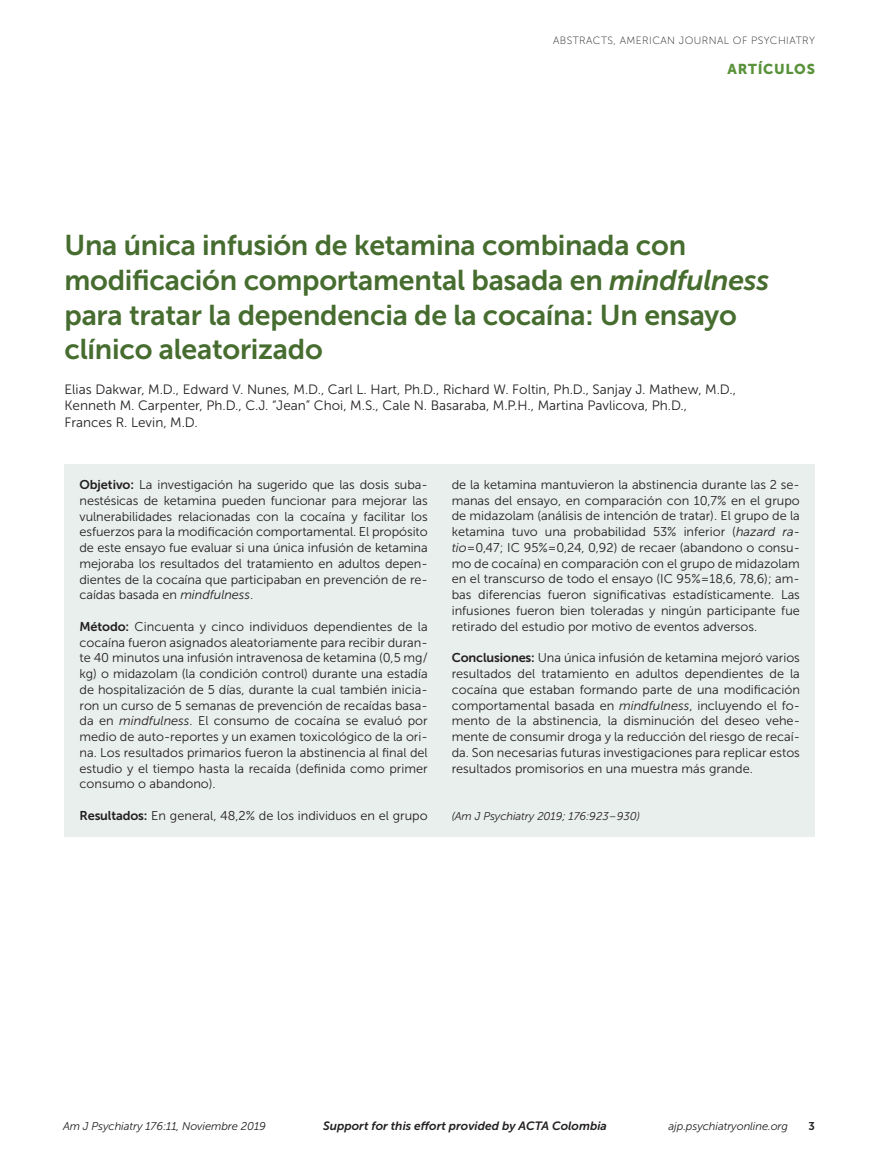
<style>
.page{position:relative;width:878px;height:1175px;background:#fff}
.page>*{position:absolute;margin:0;border:0;box-sizing:border-box;transform-origin:0 0}
.t1{font:28.5px/34.5px "Museo Sans 700";letter-spacing:-.01em;color:#466d2f}
.t2{font:14.25px "Museo Sans 900";letter-spacing:.05em;color:#59923a}
.t3{font:13.5px/16.5px "Museo Sans 300";color:#231f20}
.t4{font:12.75px/15.8px "Museo Sans 300";color:#231f20;text-align:justify}
.t5{font:italic 12px "Museo Sans 700";color:#231f20}
.t6{font:italic 11.25px "Museo Sans 300";letter-spacing:-.01em;color:#231f20}
.t7{font:11.25px "Museo Sans 700";color:#231f20}
.t8{font:10.5px "Museo Sans 100";letter-spacing:.04em;color:#231f20}
.s1{font-style:italic}
.s2{font-family:"Museo Sans 700"}
</style>
<div class="page">
<div style="left:64px;top:464px;width:750px;height:372px;background:#e9efec"></div>
<p class="t8" style="left:553px;top:35px;width:263px">ABSTRACTS, AMERICAN JOURNAL OF PSYCHIATRY</p>
<p class="t2" style="left:727px;top:61px;width:89px">ARTÍCULOS</p>
<h1 class="t1" style="left:64px;top:228px;width:706px">Una única infusión de ketamina combinada con modificación comportamental basada en <span class="s1">mindfulness </span>para tratar la dependencia de la cocaína: Un ensayo clínico aleatorizado</h1>
<p class="t3" style="left:64px;top:381px;width:673px">Elias Dakwar, M.D., Edward V. Nunes, M.D., Carl L. Hart, Ph.D., Richard W. Foltin, Ph.D., Sanjay J. Mathew, M.D.,<br>Kenneth M. Carpenter, Ph.D., C.J. “Jean” Choi, M.S., Cale N. Basaraba, M.P.H., Martina Pavlicova, Ph.D.,<br>Frances R. Levin, M.D.</p>
<p class="t4" style="left:80px;top:477px;width:350px"><span class="s2">Objetivo:</span> La investigación ha sugerido que las dosis suba&shy;nestésicas de ketamina pueden funcionar para mejorar las vulnerabilidades relacionadas con la cocaína y facilitar los esfuerzos para la modificación comportamental. El propósito de este ensayo fue evaluar si una única infusión de ketamina mejoraba los resultados del tratamiento en adultos depen&shy;dientes de la cocaína que participaban en prevención de re&shy;caídas basada en <span class="s1">mindfulness</span>.</p>
<p class="t4" style="left:80px;top:618px;width:350px"><span class="s2">Método:</span> Cincuenta y cinco individuos dependientes de la cocaína fueron asignados aleatoriamente para recibir duran&shy;te 40 minutos una infusión intravenosa de ketamina (0,5 mg/ kg) o midazolam (la condición control) durante una estadía de hospitalización de 5 días, durante la cual también inicia&shy;ron un curso de 5 semanas de prevención de recaídas basa&shy;da en <span class="s1">mindfulness</span>. El consumo de cocaína se evaluó por medio de auto-reportes y un examen toxicológico de la ori&shy;na. Los resultados primarios fueron la abstinencia al final del estudio y el tiempo hasta la recaída (definida como primer consumo o abandono).</p>
<p class="t4" style="left:80px;top:807px;width:350px"><span class="s2">Resultados:</span> En general, 48,2% de los individuos en el grupo</p>
<p class="t4" style="left:451px;top:477px;width:350px">de la ketamina mantuvieron la abstinencia durante las 2 se&shy;manas del ensayo, en comparación con 10,7% en el grupo de midazolam (análisis de intención de tratar). El grupo de la ketamina tuvo una probabilidad 53% inferior (<span class="s1">hazard ra&shy;tio</span>=0,47; IC 95%=0,24, 0,92) de recaer (abandono o consu&shy;mo de cocaína) en comparación con el grupo de midazolam en el transcurso de todo el ensayo (IC 95%=18,6, 78,6); am&shy;bas diferencias fueron significativas estadísticamente. Las infusiones fueron bien toleradas y ningún participante fue retirado del estudio por motivo de eventos adversos.</p>
<p class="t4" style="left:451px;top:650px;width:350px"><span class="s2">Conclusiones:</span> Una única infusión de ketamina mejoró varios resultados del tratamiento en adultos dependientes de la cocaína que estaban formando parte de una modificación comportamental basada en <span class="s1">mindfulness</span>, incluyendo el fo&shy;mento de la abstinencia, la disminución del deseo vehe&shy;mente de consumir droga y la reducción del riesgo de recaí&shy;da. Son necesarias futuras investigaciones para replicar estos resultados promisorios en una muestra más grande.</p>
<p class="t6" style="left:452px;top:810px;width:190px">(Am J Psychiatry 2019; 176:923–930)</p>
<p class="t6" style="left:63px;top:1119px;width:204px">Am J Psychiatry 176:11, Noviembre 2019</p>
<p class="t5" style="left:323px;top:1119px;width:285px">Support for this effort provided by ACTA Colombia</p>
<p class="t6" style="left:668px;top:1119px;width:121px">ajp.psychiatryonline.org</p>
<p class="t7" style="left:808px;top:1119px;width:8px">3</p>
</div>
